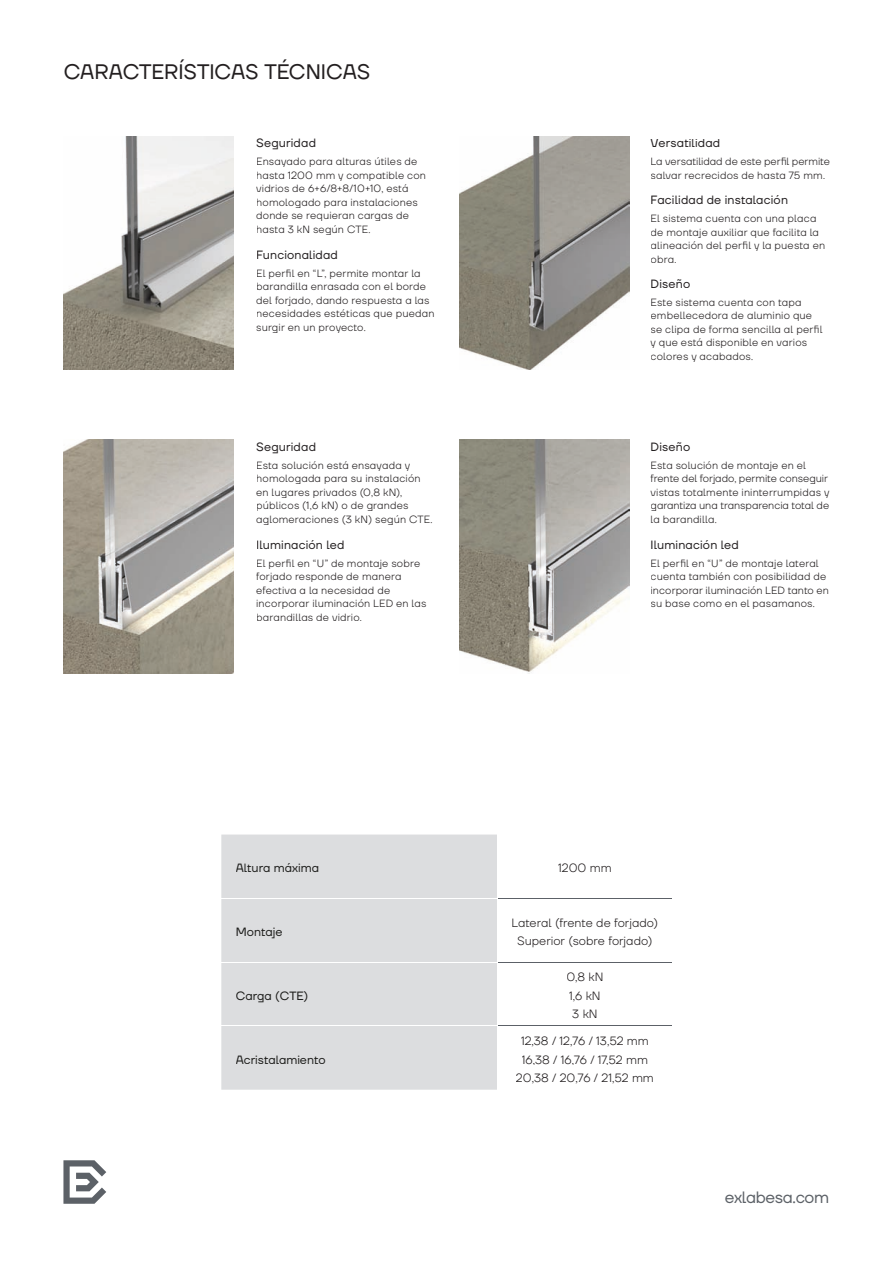
<style>
.page{position:relative;width:893px;height:1263px;background:#fff}
.page>*{position:absolute;margin:0;border:0;box-sizing:border-box;transform-origin:0 0}
.t1{font:21px "TT Firs Neue";letter-spacing:-.005em;color:#231f20}
.t2{font:16.5px "TT Firs Neue";letter-spacing:-.02em;color:#5c6167}
.t3{font:300 12px/18.6px "TT Firs Neue";color:#231f20;text-align:center}
.t4{font:12px "TT Firs Neue";letter-spacing:.015em;color:#231f20}
.t5{font:12px "TT Firs Neue";color:#1d1d1b}
.t6{font:300 10.5px/13.5px "TT Firs Neue";letter-spacing:.015em;color:#231f20}
</style>
<div class="page">
<img style="left:64px;top:136px;width:170px;height:234px">
<img style="left:459px;top:439px;width:170px;height:233px">
<img style="left:64px;top:439px;width:170px;height:234px">
<img style="left:459px;top:136px;width:170px;height:234px">
<svg style="left:63px;top:1160px;width:43px;height:44px"></svg>
<div style="left:221px;top:834px;width:276px;height:256px;background:#dcdddf"></div>
<hr style="left:221px;top:898px;width:276px;height:1px;background:#fff">
<hr style="left:221px;top:962px;width:276px;height:1px;background:#fff">
<hr style="left:221px;top:1025px;width:276px;height:1px;background:#fff">
<hr style="left:498px;top:898px;width:174px;height:1px;background:#5c6167">
<hr style="left:498px;top:962px;width:174px;height:1px;background:#5c6167">
<hr style="left:498px;top:1025px;width:174px;height:1px;background:#5c6167">
<div style="left:236px;top:863px;width:82px;height:9px;background:#dcdddf"></div>
<div style="left:237px;top:927px;width:45px;height:11px;background:#dcdddf"></div>
<div style="left:236px;top:991px;width:71px;height:11px;background:#dcdddf"></div>
<div style="left:236px;top:1055px;width:89px;height:8px;background:#dcdddf"></div>
<h1 class="t1" style="left:64px;top:58px;width:308px">CARACTERÍSTICAS TÉCNICAS</h1>
<p class="t4" style="left:256px;top:135px;width:61px">Seguridad</p>
<p class="t6" style="left:256px;top:155px;width:171px">Ensayado para alturas útiles de hasta 1200 mm y compatible con vidrios de 6+6/8+8/10+10, está homologado para instalaciones donde se requieran cargas de hasta 3 kN según CTE.</p>
<p class="t4" style="left:256px;top:247px;width:83px">Funcionalidad</p>
<p class="t6" style="left:256px;top:266px;width:180px">El perfil en “L”, permite montar la barandilla enrasada con el borde del forjado, dando respuesta a las necesidades estéticas que puedan surgir en un proyecto.</p>
<p class="t4" style="left:256px;top:438px;width:61px">Seguridad</p>
<p class="t6" style="left:256px;top:458px;width:178px">Esta solución está ensayada y homologada para su instalación en lugares privados (0,8 kN), públicos (1,6 kN) o de grandes aglomeraciones (3 kN) según CTE.</p>
<p class="t4" style="left:256px;top:536px;width:90px">Iluminación led</p>
<p class="t6" style="left:256px;top:556px;width:172px">El perfil en “U” de montaje sobre forjado responde de manera efectiva a la necesidad de incorporar iluminación LED en las barandillas de vidrio.</p>
<p class="t4" style="left:651px;top:135px;width:71px">Versatilidad</p>
<p class="t6" style="left:651px;top:155px;width:181px">La versatilidad de este perfil permite salvar recrecidos de hasta 75 mm.</p>
<p class="t4" style="left:651px;top:192px;width:139px">Facilidad de instalación</p>
<p class="t6" style="left:651px;top:212px;width:176px">El sistema cuenta con una placa de montaje auxiliar que facilita la alineación del perfil y la puesta en obra.</p>
<p class="t4" style="left:651px;top:275px;width:41px">Diseño</p>
<p class="t6" style="left:651px;top:295px;width:173px">Este sistema cuenta con tapa embellecedora de aluminio que se clipa de forma sencilla al perfil y que está disponible en varios colores y acabados.</p>
<p class="t4" style="left:651px;top:438px;width:41px">Diseño</p>
<p class="t6" style="left:651px;top:458px;width:180px">Esta solución de montaje en el frente del forjado, permite conseguir vistas totalmente ininterrumpidas y garantiza una transparencia total de la barandilla.</p>
<p class="t4" style="left:651px;top:536px;width:90px">Iluminación led</p>
<p class="t6" style="left:651px;top:556px;width:180px">El perfil en “U” de montaje lateral cuenta también con posibilidad de incorporar iluminación LED tanto en su base como en el pasamanos.</p>
<p class="t5" style="left:236px;top:860px;width:85px">Altura máxima</p>
<p class="t3" style="left:558px;top:858px;width:55px">1200 mm</p>
<p class="t5" style="left:236px;top:923px;width:48px">Montaje</p>
<p class="t3" style="left:511px;top:913px;width:148px">Lateral (frente de forjado)<br>Superior (sobre forjado)</p>
<p class="t5" style="left:236px;top:987px;width:74px">Carga (CTE)</p>
<p class="t5" style="left:236px;top:1051px;width:91px">Acristalamiento</p>
<p class="t3" style="left:566px;top:967px;width:39px;text-align:left">0,8 kN<br>1,6 kN<br>3 kN</p>
<p class="t3" style="left:516px;top:1031px;width:139px">12,38 / 12,76 / 13,52 mm<br>16,38 / 16,76 / 17,52 mm<br>20,38 / 20,76 / 21,52 mm</p>
<h2 class="t2" style="left:725px;top:1186px;width:106px">exlabesa.com</h2>
</div>
